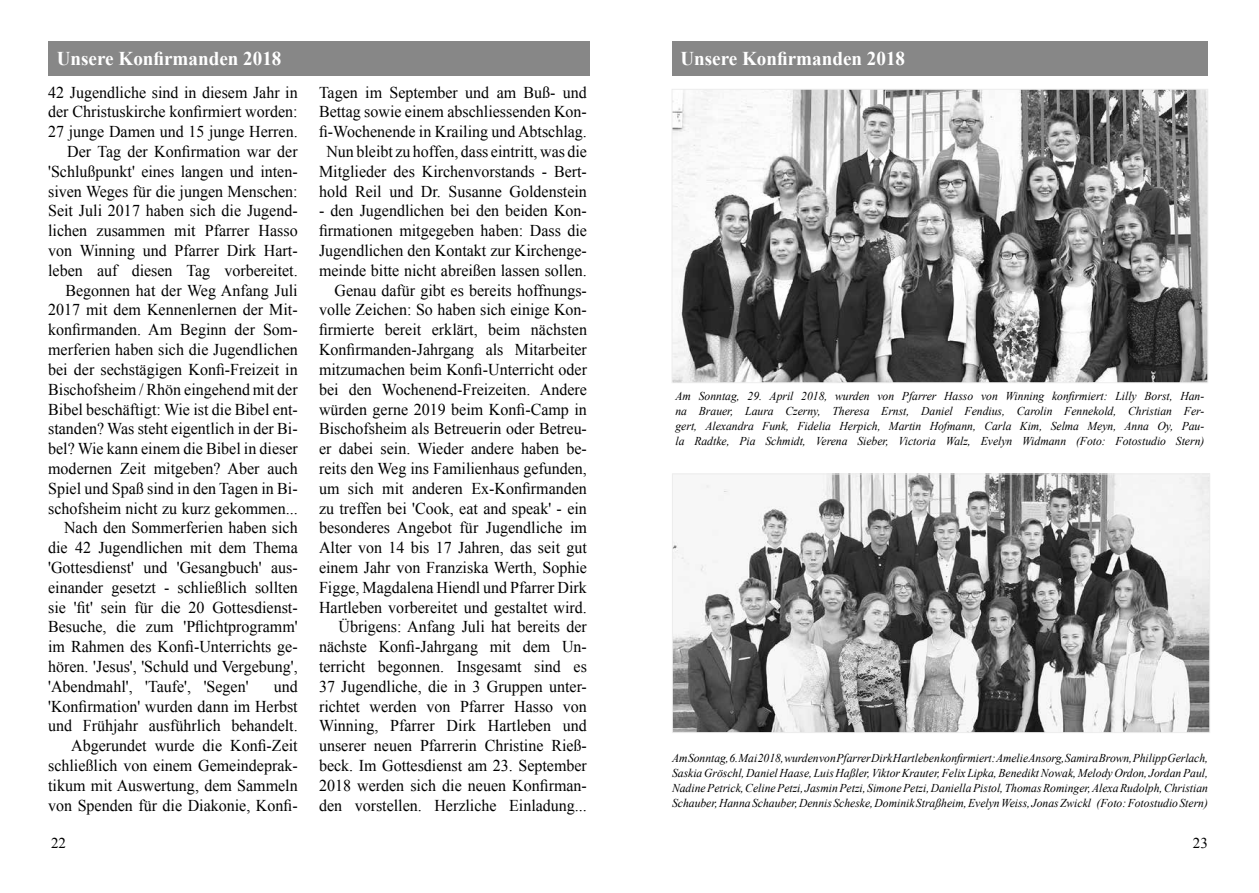
<style>
.page{position:relative;width:1259px;height:893px;background:#fff}
.page>*{position:absolute;margin:0;border:0;box-sizing:border-box;transform-origin:0 0}
.t1{font:700 19.5px "Times New Roman";color:#fff}
.t2{font:16.5px/19.8px "Times New Roman";color:#000;text-align:right}
.t3{font:15px "Times New Roman";color:#000}
.t4{font:italic 12px/15px "Times New Roman";color:#000;text-align:justify}
</style>
<div class="page">
<div style="left:48px;top:41px;width:542px;height:34px;background:#878787"></div>
<div style="left:672px;top:41px;width:535px;height:34px;background:#878787"></div>
<img style="left:673px;top:91px;width:533px;height:290px">
<div style="left:671px;top:89px;width:537px;height:294px;border:1px solid #ededed"></div>
<img style="left:674px;top:476px;width:534px;height:255px">
<div style="left:672px;top:474px;width:538px;height:259px;border:1px solid #ededed"></div>
<p class="t1" style="left:57px;top:45px;width:226px">Unsere Konfirmanden 2018</p>
<p class="t1" style="left:680px;top:45px;width:226px">Unsere Konfirmanden 2018</p>
<p class="t2" style="left:48px;top:82px;width:251px">42 Jugendliche sind in diesem Jahr in</p>
<p class="t2" style="left:48px;top:102px;width:251px">der Christuskirche konfirmiert worden:</p>
<p class="t2" style="left:48px;top:122px;width:251px">27 junge Damen und 15 junge Herren.</p>
<p class="t2" style="left:67px;top:141px;width:232px">Der Tag der Konfirmation war der</p>
<p class="t2" style="left:48px;top:161px;width:251px">'Schlußpunkt' eines langen und inten-</p>
<p class="t2" style="left:48px;top:181px;width:251px">siven Weges für die jungen Menschen:</p>
<p class="t2" style="left:48px;top:201px;width:251px">Seit Juli 2017 haben sich die Jugend-</p>
<p class="t2" style="left:48px;top:221px;width:251px">lichen zusammen mit Pfarrer Hasso</p>
<p class="t2" style="left:48px;top:240px;width:251px">von Winning und Pfarrer Dirk Hart-</p>
<p class="t2" style="left:48px;top:260px;width:251px">leben auf diesen Tag vorbereitet.</p>
<p class="t2" style="left:65px;top:280px;width:234px">Begonnen hat der Weg Anfang Juli</p>
<p class="t2" style="left:48px;top:300px;width:251px">2017 mit dem Kennenlernen der Mit-</p>
<p class="t2" style="left:48px;top:320px;width:251px">konfirmanden. Am Beginn der Som-</p>
<p class="t2" style="left:48px;top:339px;width:251px">merferien haben sich die Jugendlichen</p>
<p class="t2" style="left:48px;top:359px;width:251px">bei der sechstägigen Konfi-Freizeit in</p>
<p class="t2" style="left:48px;top:379px;width:251px">Bischofsheim / Rhön eingehend mit der</p>
<p class="t2" style="left:48px;top:399px;width:251px">Bibel beschäftigt: Wie ist die Bibel ent-</p>
<p class="t2" style="left:48px;top:419px;width:251px">standen? Was steht eigentlich in der Bi-</p>
<p class="t2" style="left:48px;top:438px;width:251px">bel? Wie kann einem die Bibel in dieser</p>
<p class="t2" style="left:48px;top:458px;width:251px">modernen Zeit mitgeben? Aber auch</p>
<p class="t2" style="left:48px;top:478px;width:251px">Spiel und Spaß sind in den Tagen in Bi-</p>
<p class="t2" style="left:48px;top:498px;width:251px">schofsheim nicht zu kurz gekommen...</p>
<p class="t2" style="left:64px;top:518px;width:235px">Nach den Sommerferien haben sich</p>
<p class="t2" style="left:48px;top:537px;width:251px">die 42 Jugendlichen mit dem Thema</p>
<p class="t2" style="left:48px;top:557px;width:251px">'Gottesdienst' und 'Gesangbuch' aus-</p>
<p class="t2" style="left:48px;top:577px;width:251px">einander gesetzt - schließlich sollten</p>
<p class="t2" style="left:48px;top:597px;width:251px">sie 'fit' sein für die 20 Gottesdienst-</p>
<p class="t2" style="left:48px;top:617px;width:251px">Besuche, die zum 'Pflichtprogramm'</p>
<p class="t2" style="left:48px;top:636px;width:251px">im Rahmen des Konfi-Unterrichts ge-</p>
<p class="t2" style="left:48px;top:656px;width:251px">hören. 'Jesus', 'Schuld und Vergebung',</p>
<p class="t2" style="left:48px;top:676px;width:202px">'Abendmahl', 'Taufe', 'Segen'</p>
<p class="t2" style="left:319px;top:82px;width:269px;text-align:center">Tagen im September und am Buß- und Bettag sowie einem abschliessenden Kon&shy;fi-Wochenende in Krailing und Abtschlag.<br>Nun bleibt zu hoffen, dass eintritt, was die Mitglieder des Kirchenvorstands - Bert&shy;hold Reil und Dr. Susanne Goldenstein</p>
<p class="t2" style="left:319px;top:201px;width:269px">- den Jugendlichen bei den beiden Kon&shy;firmationen mitgegeben haben: Dass die Jugendlichen den Kontakt zur Kirchenge&shy;meinde bitte nicht abreißen lassen sollen.<br>Genau dafür gibt es bereits hoffnungs&shy;volle Zeichen: So haben sich einige Kon&shy;firmierte bereit erklärt, beim nächsten Konfirmanden-Jahrgang als Mitarbeiter mitzumachen beim Konfi-Unterricht oder bei den Wochenend-Freizeiten. Andere würden gerne 2019 beim Konfi-Camp in Bischofsheim als Betreuerin oder Betreu&shy;er dabei sein. Wieder andere haben be&shy;reits den Weg ins Familienhaus gefunden, um sich mit anderen Ex-Konfirmanden zu treffen bei 'Cook, eat and speak' - ein besonderes Angebot für Jugendliche im Alter von 14 bis 17 Jahren, das seit gut einem Jahr von Franziska Werth, Sophie Figge, Magdalena Hiendl und Pfarrer Dirk Hartleben vorbereitet und gestaltet wird.<br>Übrigens: Anfang Juli hat bereits der nächste Konfi-Jahrgang mit dem Un&shy;terricht begonnen. Insgesamt sind es 37 Jugendliche, die in 3 Gruppen unter&shy;richtet werden von Pfarrer Hasso von Winning, Pfarrer Dirk Hartleben und unserer neuen Pfarrerin Christine Rieß&shy;beck. Im Gottesdienst am 23. September 2018 werden sich die neuen Konfirman&shy;den vorstellen. Herzliche Einladung...</p>
<p class="t4" style="left:675px;top:388px;width:530px">Am Sonntag, 29. April 2018, wurden von Pfarrer Hasso von Winning konfirmiert: Lilly Borst, Han&shy;na Brauer, Laura Czerny, Theresa Ernst, Daniel Fendius, Carolin Fennekold, Christian Fer&shy;gert, Alexandra Funk, Fidelia Herpich, Martin Hofmann, Carla Kim, Selma Meyn, Anna Oy, Pau&shy;la Radtke, Pia Schmidt, Verena Sieber, Victoria Walz, Evelyn Widmann (Foto: Fotostudio Stern)</p>
<p class="t2" style="left:48px;top:676px;width:251px">und<br>'Konfirmation' wurden dann im Herbst und Frühjahr ausführlich behandelt.<br>Abgerundet wurde die Konfi-Zeit schließlich von einem Gemeindeprak&shy;tikum mit Auswertung, dem Sammeln von Spenden für die Diakonie, Konfi-</p>
<p class="t4" style="left:672px;top:750px;width:537px">Am Sonntag, 6. Mai 2018, wurden von Pfarrer Dirk Hartleben konfirmiert: Amelie Ansorg, Samira Brown, Philipp Gerlach, Saskia Gröschl, Daniel Haase, Luis Haßler, Viktor Krauter, Felix Lipka, Benedikt Nowak, Melody Ordon, Jordan Paul, Nadine Petrick, Celine Petzi, Jasmin Petzi, Simone Petzi, Daniella Pistol, Thomas Rominger, Alexa Rudolph, Christian Schauber, Hanna Schauber, Dennis Scheske, Dominik Straßheim, Evelyn Weiss, Jonas Zwickl (Foto: Fotostudio Stern)</p>
<p class="t3" style="left:51px;top:833px;width:16px">22</p>
<p class="t3" style="left:1193px;top:833px;width:16px">23</p>
</div>
